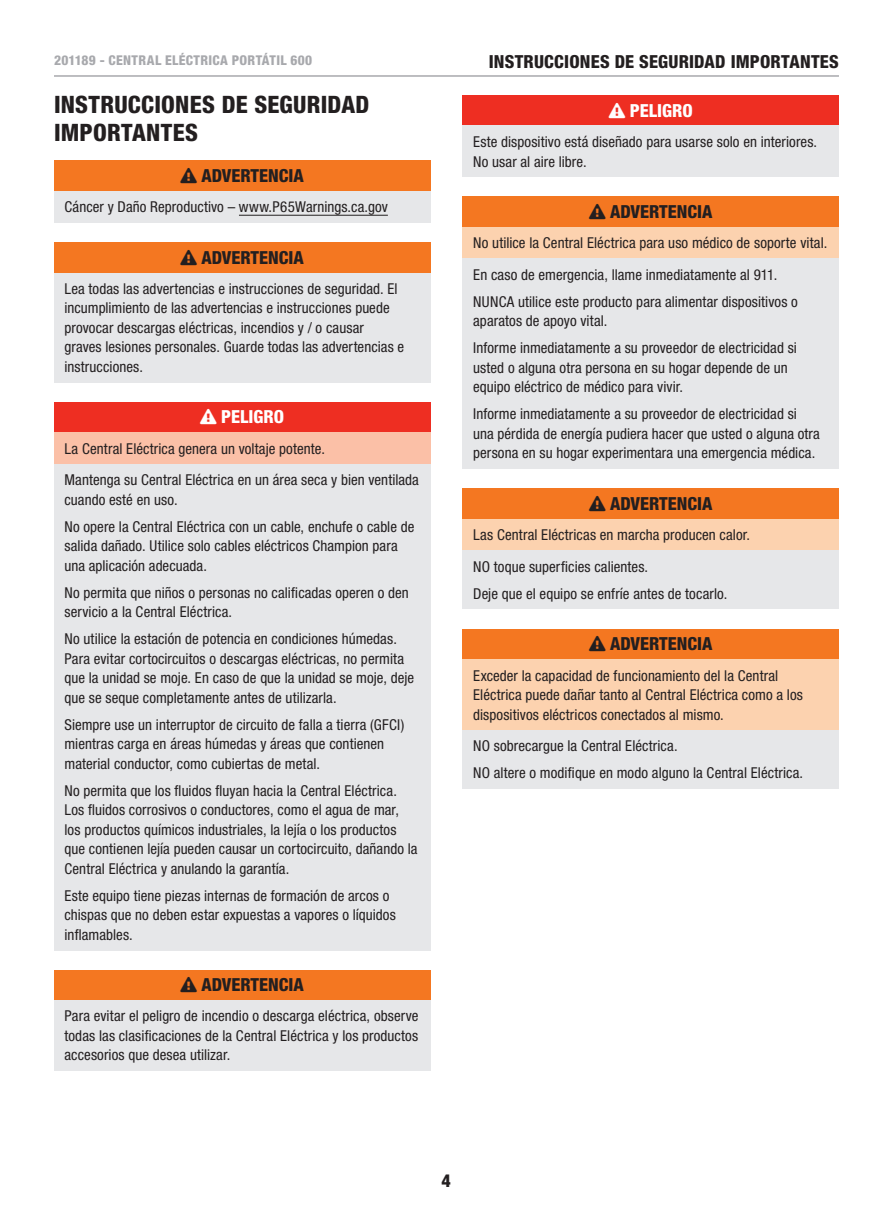
<style>
.page{position:relative;width:893px;height:1212px;background:#fff}
.page>*{position:absolute;margin:0;border:0;box-sizing:border-box;transform-origin:0 0}
.Section_Title{font:800 condensed 24px/28.5px "Helvetica Neue LT Std";letter-spacing:.01em;color:#231f20}
.t1{font:800 condensed 18px "Helvetica Neue LT Std";color:#231f20}
.t2{font:800 condensed 18px "Helvetica Neue LT Std";color:#fff}
.Body{font:condensed 15px/19.5px "Helvetica Neue LT Std";letter-spacing:.005em;color:#231f20}
.t3{font:800 condensed 13.5px "Helvetica Neue LT Std";letter-spacing:.025em;color:#a8a9ad}
</style>
<div class="page">
<hr style="left:54px;top:75px;width:785px;height:2px;background:#a8a9ad">
<div style="left:54px;top:161px;width:376px;height:30px;background:#f47721"></div>
<div style="left:54px;top:191px;width:376px;height:32px;background:#e6e7e9"></div>
<hr style="left:239px;top:215px;width:149px;height:1px;background:#231f20">
<div style="left:54px;top:242px;width:376px;height:31px;background:#f47721"></div>
<div style="left:54px;top:273px;width:376px;height:109px;background:#e6e7e9"></div>
<div style="left:54px;top:402px;width:376px;height:30px;background:#ee2e22"></div>
<div style="left:54px;top:432px;width:376px;height:32px;background:#fbc0a7"></div>
<div style="left:54px;top:464px;width:376px;height:486px;background:#e6e7e9"></div>
<div style="left:54px;top:970px;width:376px;height:30px;background:#f47721"></div>
<div style="left:54px;top:1000px;width:376px;height:71px;background:#e6e7e9"></div>
<div style="left:463px;top:95px;width:376px;height:31px;background:#ee2e22"></div>
<div style="left:463px;top:126px;width:376px;height:51px;background:#e6e7e9"></div>
<div style="left:463px;top:197px;width:376px;height:30px;background:#f47721"></div>
<div style="left:463px;top:227px;width:376px;height:32px;background:#fcd2af"></div>
<div style="left:463px;top:259px;width:376px;height:210px;background:#e6e7e9"></div>
<div style="left:463px;top:488px;width:376px;height:31px;background:#f47721"></div>
<div style="left:463px;top:519px;width:376px;height:32px;background:#fcd2af"></div>
<div style="left:463px;top:551px;width:376px;height:58px;background:#e6e7e9"></div>
<div style="left:463px;top:629px;width:376px;height:30px;background:#f47721"></div>
<div style="left:463px;top:659px;width:376px;height:71px;background:#fcd2af"></div>
<div style="left:463px;top:730px;width:376px;height:59px;background:#e6e7e9"></div>
<p class="t3" style="left:54px;top:52px;width:93px">201189 - CENTRAL</p>
<p class="t3" style="left:165px;top:52px;width:149px">ELÉCTRICA PORTÁTIL 600</p>
<p class="t1" style="left:489px;top:50px;width:46px">INSTRUCC</p>
<p class="t1" style="left:564px;top:50px;width:16px">IONES</p>
<p class="t1" style="left:615px;top:50px;width:45px">DE SEGUR</p>
<p class="t1" style="left:689px;top:50px;width:17px">IDAD</p>
<p class="t1" style="left:731px;top:50px;width:11px">IMPOR</p>
<p class="t1" style="left:781px;top:50px;width:49px">TANTES</p>
<p class="Section_Title" style="left:54px;top:89px;width:317px">INSTRUCCIONES DE SEGURIDAD<br>IMPORTANTES</p>
<p class="t1" style="left:180px;top:164px;width:125px">❑ ADVERTENCIA</p>
<p class="Body" style="left:64px;top:197px;width:325px">Cáncer y Daño Reproductivo – www.P65Warnings.ca.gov</p>
<p class="t1" style="left:180px;top:246px;width:125px">❑ ADVERTENCIA</p>
<p class="Body" style="left:64px;top:279px;width:341px">Lea todas las advertencias e instrucciones de seguridad. El incumplimiento de las advertencias e instrucciones puede provocar descargas eléctricas, incendios y / o causar graves lesiones personales. Guarde todas las advertencias e instrucciones.</p>
<p class="t2" style="left:200px;top:406px;width:86px">❑ PELIGRO</p>
<p class="Body" style="left:64px;top:438px;width:262px">La Central Eléctrica genera un voltaje potente.</p>
<p class="Body" style="left:64px;top:470px;width:356px">Mantenga su Central Eléctrica en un área seca y bien ventilada cuando esté en uso.</p>
<p class="Body" style="left:64px;top:517px;width:351px">No opere la Central Eléctrica con un cable, enchufe o cable de salida dañado. Utilice solo cables eléctricos Champion para una aplicación adecuada.</p>
<p class="Body" style="left:64px;top:583px;width:346px">No permita que niños o personas no calificadas operen o den servicio a la Central Eléctrica.</p>
<p class="Body" style="left:64px;top:629px;width:351px">No utilice la estación de potencia en condiciones húmedas.<br>Para evitar cortocircuitos o descargas eléctricas, no permita que la unidad se moje. En caso de que la unidad se moje, deje que se seque completamente antes de utilizarla.</p>
<p class="Body" style="left:64px;top:715px;width:341px">Siempre use un interruptor de circuito de falla a tierra (GFCI) mientras carga en áreas húmedas y áreas que contienen material conductor, como cubiertas de metal.</p>
<p class="Body" style="left:64px;top:781px;width:355px">No permita que los fluidos fluyan hacia la Central Eléctrica.<br>Los fluidos corrosivos o conductores, como el agua de mar, los productos químicos industriales, la lejía o los productos que contienen lejía pueden causar un cortocircuito, dañando la Central Eléctrica y anulando la garantía.</p>
<p class="Body" style="left:64px;top:886px;width:333px">Este equipo tiene piezas internas de formación de arcos o chispas que no deben estar expuestas a vapores o líquidos inflamables.</p>
<p class="t1" style="left:180px;top:974px;width:125px">❑ ADVERTENCIA</p>
<p class="Body" style="left:64px;top:1006px;width:355px;text-align:justify">Para evitar el peligro de incendio o descarga eléctrica, observe todas las clasificaciones de la Central Eléctrica y los productos accesorios que desea utilizar.</p>
<p class="t2" style="left:609px;top:99px;width:86px">❑ PELIGRO</p>
<p class="Body" style="left:473px;top:132px;width:346px">Este dispositivo está diseñado para usarse solo en interiores.<br>No usar al aire libre.</p>
<p class="t1" style="left:589px;top:200px;width:125px">❑ ADVERTENCIA</p>
<p class="Body" style="left:473px;top:233px;width:356px">No utilice la Central Eléctrica para uso médico de soporte vital.</p>
<p class="Body" style="left:473px;top:265px;width:306px">En caso de emergencia, llame inmediatamente al 911.</p>
<p class="Body" style="left:473px;top:292px;width:326px">NUNCA utilice este producto para alimentar dispositivos o aparatos de apoyo vital.</p>
<p class="Body" style="left:473px;top:338px;width:325px">Informe inmediatamente a su proveedor de electricidad si usted o alguna otra persona en su hogar depende de un equipo eléctrico de médico para vivir.</p>
<p class="Body" style="left:473px;top:404px;width:348px">Informe inmediatamente a su proveedor de electricidad si una pérdida de energía pudiera hacer que usted o alguna otra persona en su hogar experimentara una emergencia médica.</p>
<p class="t1" style="left:589px;top:492px;width:125px">❑ ADVERTENCIA</p>
<p class="Body" style="left:473px;top:525px;width:278px">Las Central Eléctricas en marcha producen calor.</p>
<p class="Body" style="left:473px;top:557px;width:176px">NO toque superficies calientes.</p>
<p class="Body" style="left:473px;top:584px;width:256px">Deje que el equipo se enfríe antes de tocarlo.</p>
<p class="t1" style="left:589px;top:633px;width:125px">❑ ADVERTENCIA</p>
<p class="Body" style="left:473px;top:665px;width:331px">Exceder la capacidad de funcionamiento del la Central<br>Eléctrica puede dañar tanto al Central Eléctrica como a los dispositivos eléctricos conectados al mismo.</p>
<p class="Body" style="left:473px;top:736px;width:206px">NO sobrecargue la Central Eléctrica.</p>
<p class="Body" style="left:473px;top:763px;width:332px">NO altere o modifique en modo alguno la Central Eléctrica.</p>
<p class="t1" style="left:442px;top:1169px;width:11px">4</p>
</div>
